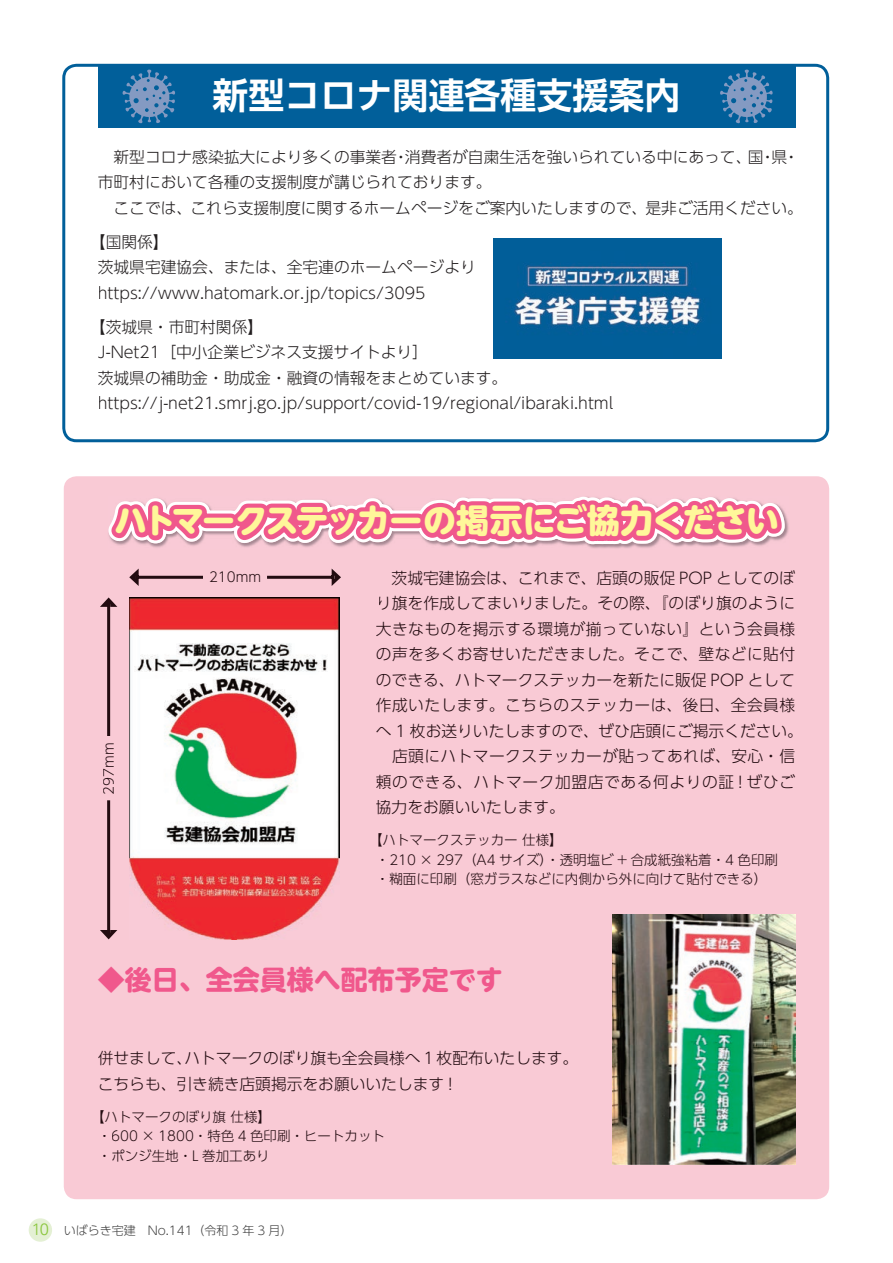
<style>
.page{position:relative;width:893px;height:1263px;background:#fff}
.page>*{position:absolute;margin:0;border:0;box-sizing:border-box;transform-origin:0 0}
.t1{font:700 36px "UD Shin Go Pro De";color:#fff}
.t2{font:800 33px "UD Shin M Go Pro";letter-spacing:-.045em;color:#fff79a}
.t3{font:700 27px "UD Shin M Go Pro";color:#f0588c}
.t4{font:300 15.75px/25.5px "UD Shin Go Pro";color:#231f20}
.t5{font:300 15.75px/25.5px "UD Shin Go Pro";letter-spacing:.025em;color:#230c11}
.t6{font:300 15.75px/25.5px "UD Shin Go Pro";letter-spacing:.005em;color:#230c11}
.t7{font:300 13.5px/19.5px "UD Shin Go Pro";color:#230c11}
.t8{font:300 12px "UD Shin Go Pro";color:#434343}
.s1{font-family:"Univers LT Std";font-size:16.5px;color:#8bc63e}
</style>
<div class="page">
<svg style="left:62px;top:64px;width:767px;height:378px"></svg>
<div style="left:64px;top:476px;width:765px;height:723px;background:#f9cad5;border-radius:13px"></div>
<div style="left:29px;top:1218px;width:23px;height:24px;background:#e4f0d4;border-radius:50%"></div>
<div style="left:98px;top:64px;width:697px;height:64px;background:#015f9a"></div>
<svg style="left:122px;top:70px;width:53px;height:53px"></svg>
<svg style="left:720px;top:70px;width:53px;height:53px"></svg>
<img style="left:493px;top:238px;width:228px;height:120px">
<img style="left:117px;top:496px;width:672px;height:53px">
<svg style="left:108px;top:497px;width:677px;height:47px;background:#f087aa"></svg>
<img style="left:129px;top:597px;width:210px;height:342px">
<img style="left:612px;top:914px;width:183px;height:250px">
<hr style="left:107px;top:607px;width:3px;height:129px;background:#230c11">
<hr style="left:107px;top:800px;width:3px;height:130px;background:#230c11">
<svg style="left:100px;top:597px;width:17px;height:10px"></svg>
<svg style="left:100px;top:930px;width:17px;height:9px"></svg>
<hr style="left:267px;top:576px;width:65px;height:3px;background:#230c11">
<hr style="left:139px;top:576px;width:64px;height:3px;background:#230c11">
<svg style="left:332px;top:569px;width:9px;height:17px"></svg>
<svg style="left:129px;top:568px;width:10px;height:18px"></svg>
<h1 class="t1" style="left:212px;top:66px;width:470px">新型コロナ関連各種支援案内</h1>
<p class="t4" style="left:98px;top:143px;width:707px">　新型コロナ感染拡大により多くの事業者・消費者が自粛生活を強いられている中にあって、国・県・市町村において各種の支援制度が講じられております。<br>　ここでは、これら支援制度に関するホームページをご案内いたしますので、是非ご活用ください。</p>
<p class="t4" style="left:98px;top:228px;width:380px;text-indent:-8px">【国関係】<br>茨城県宅建協会、または、全宅連のホームページよりhttps://www.hatomark.or.jp/topics/3095</p>
<p class="t4" style="left:98px;top:313px;width:517px;text-indent:-8px">【茨城県・市町村関係】<br>J-Net21［中小企業ビジネス支援サイトより］<br>茨城県の補助金・助成金・融資の情報をまとめています。https://j-net21.smrj.go.jp/support/covid-19/regional/ibaraki.html</p>
<h2 class="t2" style="left:114px;top:494px;width:666px">ハトマークステッカーの掲示にご協力ください</h2>
<p class="t7" style="left:98px;top:794px;width:54px;rotate:-90deg">297mm</p>
<p class="t7" style="left:209px;top:567px;width:54px">210mm</p>
<p class="t5" style="left:376px;top:564px;width:429px">　茨城宅建協会は、これまで、店頭の販促 POP としてのぼり旗を作成してまいりました。その際、『のぼり旗のように大きなものを掲示する環境が揃っていない』という会員様の声を多くお寄せいただきました。そこで、壁などに貼付のできる、ハトマークステッカーを新たに販促 POP として作成いたします。こちらのステッカーは、後日、全会員様へ 1 枚お送りいたしますので、ぜひ店頭にご掲示ください。　店頭にハトマークステッカーが貼ってあれば、安心・信頼のできる、ハトマーク加盟店である何よりの証 ! ぜひご協力をお願いいたします。</p>
<p class="t7" style="left:376px;top:830px;width:404px;text-indent:-7px">【ハトマークステッカー 仕様】<br>・210 × 297（A4 サイズ）・透明塩ビ + 合成紙強粘着・4 色印刷・糊面に印刷（窓ガラスなどに内側から外に向けて貼付できる）</p>
<h3 class="t3" style="left:98px;top:957px;width:407px">◆後日、全会員様へ配布予定です</h3>
<p class="t6" style="left:98px;top:1045px;width:482px">併せまして、ハトマークのぼり旗も全会員様へ 1 枚配布いたします。こちらも、引き続き店頭掲示をお願いいたします !</p>
<p class="t7" style="left:98px;top:1106px;width:289px;text-indent:-7px">【ハトマークのぼり旗 仕様】<br>・600 × 1800・特色 4 色印刷・ヒートカット・ポンジ生地・L 巻加工あり</p>
<p class="t8" style="left:32px;top:1221px;width:262px"><span class="s1">10</span> いばらき宅建　No.141（令和 3 年 3 月）</p>
</div>
